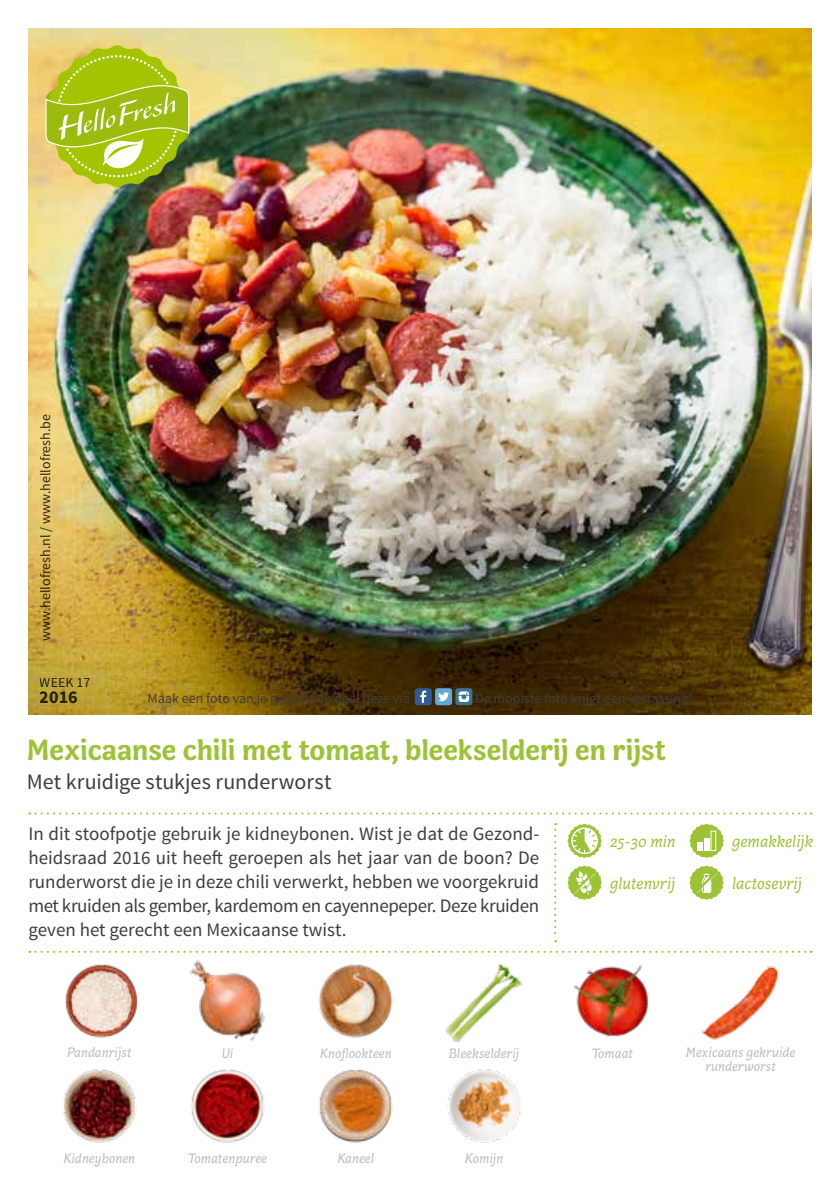
<style>
.page{position:relative;width:840px;height:1191px;background:#fff}
.page>*{position:absolute;margin:0;border:0;box-sizing:border-box;transform-origin:0 0}
.t1{font:700 30px "Capucine Basic";letter-spacing:-.005em;color:#9cc236}
.t2{font:22px "Source Sans Pro";color:#3e3d40}
.t3{font:19px/24px "Source Sans Pro";color:#3e3d40;text-align:justify}
.t4{font:700 18px "Source Sans Pro";color:#000}
.t5{font:italic 17px "Capucine Basic";color:#9cc236}
.t6{font:italic 14px/14px "Capucine Basic";color:#bbbdbe;text-align:center}
.t7{font:14px "Source Sans Pro";color:#3e3d40}
.t8{font:14px "Source Sans Pro";color:#000}
</style>
<div class="page">
<img style="left:28px;top:28px;width:783px;height:686px">
<svg style="left:45px;top:45px;width:144px;height:142px;background:#b3c439"></svg>
<svg style="left:29px;top:812px;width:782px;height:2px"></svg>
<svg style="left:554px;top:823px;width:2px;height:119px"></svg>
<svg style="left:29px;top:950px;width:782px;height:2px"></svg>
<img style="left:445px;top:963px;width:78px;height:79px">
<img style="left:448px;top:1069px;width:74px;height:74px">
<img style="left:54px;top:952px;width:95px;height:86px">
<img style="left:183px;top:952px;width:90px;height:90px">
<img style="left:308px;top:952px;width:95px;height:86px">
<img style="left:190px;top:1069px;width:75px;height:74px">
<img style="left:62px;top:1069px;width:75px;height:74px">
<img style="left:564px;top:952px;width:94px;height:85px">
<img style="left:701px;top:965px;width:78px;height:75px">
<img style="left:318px;top:1069px;width:75px;height:74px">
<div style="left:414px;top:688px;width:17px;height:17px;background:#335a96;border-radius:3px"></div>
<svg style="left:420px;top:690px;width:6px;height:13px"></svg>
<div style="left:455px;top:688px;width:17px;height:17px;background:#3c7397;border-radius:3px"></div>
<svg style="left:458px;top:691px;width:11px;height:11px"></svg>
<div style="left:435px;top:688px;width:17px;height:17px;background:#5fa9d9;border-radius:3px"></div>
<svg style="left:438px;top:692px;width:11px;height:9px"></svg>
<svg style="left:689px;top:823px;width:34px;height:35px"></svg>
<svg style="left:567px;top:865px;width:34px;height:35px"></svg>
<svg style="left:567px;top:823px;width:34px;height:35px"></svg>
<svg style="left:689px;top:865px;width:34px;height:35px"></svg>
<p class="t8" style="left:37px;top:641px;width:228px;rotate:-90deg">www.hellofresh.nl / www.hellofresh.be</p>
<p class="t8" style="left:40px;top:674px;width:52px">WEEK 17</p>
<p class="t4" style="left:40px;top:685px;width:40px">2016</p>
<p class="t7" style="left:147px;top:690px;width:264px">Maak een foto van je gerecht en deel deze via</p>
<p class="t7" style="left:475px;top:690px;width:218px">De mooiste foto krijgt een verrassing!</p>
<h1 class="t1" style="left:27px;top:727px;width:640px">Mexicaanse chili met tomaat, bleekselderij en rijst</h1>
<p class="t2" style="left:27px;top:768px;width:306px">Met kruidige stukjes runderworst</p>
<p class="t3" style="left:28px;top:822px;width:512px">In dit stoofpotje gebruik je kidneybonen. Wist je dat de Gezond&shy;heidsraad 2016 uit heeft geroepen als het jaar van de boon? De runderworst die je in deze chili verwerkt, hebben we voorgekruid met kruiden als gember, kardemom en cayennepeper. Deze kruiden geven het gerecht een Mexicaanse twist.</p>
<p class="t5" style="left:610px;top:829px;width:67px">25-30 min</p>
<p class="t5" style="left:731px;top:829px;width:83px">gemakkelijk</p>
<p class="t5" style="left:609px;top:871px;width:67px">glutenvrij</p>
<p class="t5" style="left:731px;top:871px;width:71px">lactosevrij</p>
<p class="t6" style="left:67px;top:1046px;width:66px">Pandanrijst</p>
<p class="t6" style="left:63px;top:1151px;width:73px">Kidneybonen</p>
<p class="t6" style="left:222px;top:1046px;width:13px">Ui</p>
<p class="t6" style="left:188px;top:1151px;width:81px">Tomatenpuree</p>
<p class="t6" style="left:320px;top:1046px;width:73px">Knoflookteen</p>
<p class="t6" style="left:337px;top:1151px;width:38px">Kaneel</p>
<p class="t6" style="left:448px;top:1046px;width:72px">Bleekselderij</p>
<p class="t6" style="left:464px;top:1151px;width:40px">Komijn</p>
<p class="t6" style="left:591px;top:1046px;width:43px">Tomaat</p>
<p class="t6" style="left:685px;top:1046px;width:111px">Mexicaans gekruide runderworst</p>
</div>
